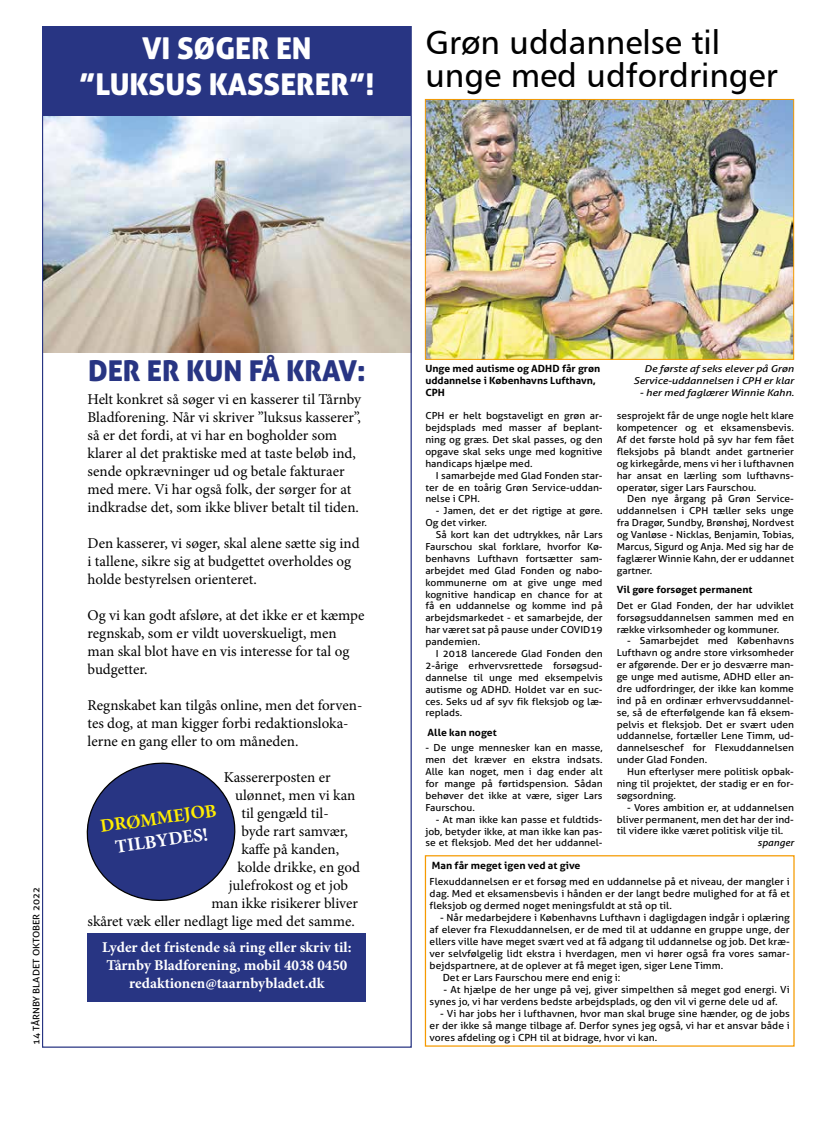
<style>
.page{position:relative;width:833px;height:1134px;background:#fff}
.page>*{position:absolute;margin:0;border:0;box-sizing:border-box;transform-origin:0 0}
.t1{font:33.25px/32.5px "Humanist 777 BT Roman B";color:#000}
.t2{font:30px/36px "Aller Display";color:#fff;text-align:center}
.t3{font:28.75px "Aller Display";color:#283583}
.t4{font:700 18.75px "Minion Pro";color:#ffed00}
.t5{font:700 18.75px "Minion Pro";color:#fff}
.t6{font:15px/18px "Minion Pro";color:#000}
.t7{font:700 15px/18px "Minion Pro";color:#fff;text-align:center}
.t8{font:700 10px "Aller";color:#000;scale:1.06 1}
.t9{font:700 9.88px/11.9px "Aller";color:#000;scale:1.06 1}
.t10{font:9.75px/12px "Aller";color:#000;text-align:justify;scale:1.06 1}
.t11{font:9.62px/11.9px "Aller";color:#000;text-align:justify;scale:1.06 1}
.t12{font:italic 9.62px "Aller";color:#000;scale:1.06 1}
.t13{font:italic 9.5px/12px "Aller";letter-spacing:-.01em;color:#000;text-align:right;scale:1.18 1}
.t14{font:9px "Aller";color:#000;scale:1.11 1}
</style>
<div class="page">
<div style="left:43px;top:27px;width:368px;height:89px;background:#283583"></div>
<img style="left:45px;top:116px;width:364px;height:237px">
<svg style="left:86px;top:762px;width:150px;height:139px"></svg>
<div style="left:88px;top:934px;width:278px;height:68px;background:#283583"></div>
<img style="left:427px;top:101px;width:365px;height:257px">
<div style="left:425px;top:99px;width:369px;height:261px;border:1px solid #f59a00"></div>
<div style="left:425px;top:855px;width:369px;height:192px;border:1px solid #f59a00"></div>
<h2 class="t2" style="left:79px;top:30px;width:297px">VI SØGER EN ”LUKSUS KASSERER”!</h2>
<h1 class="t1" style="left:425px;top:26px;width:354px">Grøn uddannelse til unge med udfordringer</h1>
<p class="t14" style="left:31px;top:1045px;width:144px;rotate:-90deg">14 TÅRNBY BLADET OKTOBER 2022</p>
<h3 class="t3" style="left:88px;top:352px;width:279px">DER ER KUN FÅ KRAV:</h3>
<p class="t6" style="left:88px;top:390px;width:275px">Helt konkret så søger vi en kasserer til Tårnby Bladforening. Når vi skriver ”luksus kasserer”, så er det fordi, at vi har en bogholder som klarer al det praktiske med at taste beløb ind, sende opkrævninger ud og betale fakturaer med mere. Vi har også folk, der sørger for at indkradse det, som ikke bliver betalt til tiden.</p>
<h3 class="t6" style="left:88px;top:534px;width:274px">Den kasserer, vi søger, skal alene sætte sig ind i tallene, sikre sig at budgettet overholdes og holde bestyrelsen orienteret.</h3>
<h3 class="t6" style="left:88px;top:606px;width:278px">Og vi kan godt afsløre, at det ikke er et kæmpe regnskab, som er vildt uoverskueligt, men man skal blot have en vis interesse for tal og budgetter.</h3>
<h3 class="t6" style="left:88px;top:696px;width:276px">Regnskabet kan tilgås online, men det forven&shy;tes dog, at man kigger forbi redaktionsloka&shy;lerne en gang eller to om måneden.</h3>
<h3 class="t6" style="left:224px;top:768px;width:108px">Kassererposten er</h3>
<h3 class="t6" style="left:235px;top:786px;width:122px">ulønnet, men vi kan</h3>
<h3 class="t6" style="left:241px;top:804px;width:89px">til gengæld til-</h3>
<h3 class="t6" style="left:241px;top:822px;width:108px">byde rart samvær,</h3>
<h3 class="t6" style="left:241px;top:840px;width:99px">kaffe på kanden,</h3>
<h3 class="t6" style="left:238px;top:858px;width:124px">kolde drikke, en god</h3>
<h3 class="t6" style="left:229px;top:876px;width:121px">julefrokost og et job</h3>
<h3 class="t6" style="left:211px;top:894px;width:148px">man ikke risikerer bliver</h3>
<h3 class="t6" style="left:88px;top:912px;width:269px">skåret væk eller nedlagt lige med det samme.</h3>
<h3 class="t4" style="left:99px;top:813px;width:119px;rotate:-8deg">DRØMMEJOB</h3>
<h3 class="t5" style="left:113px;top:834px;width:95px;rotate:-8deg">TILBYDES!</h3>
<h3 class="t7" style="left:102px;top:938px;width:251px">Lyder det fristende så ring eller skriv til:<br>Tårnby Bladforening, mobil 4038 0450 redaktionen@taarnbybladet.dk</h3>
<p class="t9" style="left:425px;top:362px;width:166px">Unge med autisme og ADHD får grøn uddannelse i Københavns Lufthavn,<br>CPH</p>
<p class="t11" style="left:425px;top:410px;width:169px">CPH er helt bogstaveligt en grøn ar&shy;bejdsplads med masser af beplant&shy;ning og græs. Det skal passes, og den opgave skal seks unge med kognitive handicaps hjælpe med.</p>
<p class="t11" style="left:425px;top:469px;width:169px;text-indent:11px">I samarbejde med Glad Fonden star&shy;ter de en toårig Grøn Service-uddan&shy;nelse i CPH.</p>
<p class="t11" style="left:425px;top:505px;width:169px;text-indent:11px">- Jamen, det er det rigtige at gøre.<br>Og det virker.</p>
<p class="t11" style="left:425px;top:529px;width:169px;text-indent:11px">Så kort kan det udtrykkes, når Lars Faurschou skal forklare, hvorfor Kø&shy;benhavns Lufthavn fortsætter sam&shy;arbejdet med Glad Fonden og nabo&shy;kommunerne om at give unge med kognitive handicap en chance for at få en uddannelse og komme ind på arbejdsmarkedet - et samarbejde, der har været sat på pause under COVID19 pandemien.</p>
<p class="t11" style="left:425px;top:648px;width:169px;text-indent:11px">I 2018 lancerede Glad Fonden den 2-årige erhvervsrettede forsøgsud&shy;dannelse til unge med eksempelvis autisme og ADHD. Holdet var en suc&shy;ces. Seks ud af syv fik fleksjob og læ&shy;replads.</p>
<p class="t9" style="left:428px;top:726px;width:67px">Alle kan noget</p>
<p class="t11" style="left:425px;top:742px;width:169px">- De unge mennesker kan en masse, men det kræver en ekstra indsats.<br>Alle kan noget, men i dag ender alt for mange på førtidspension. Sådan behøver det ikke at være, siger Lars Faurschou.</p>
<p class="t11" style="left:425px;top:813px;width:169px;text-indent:10px">- At man ikke kan passe et fuldtids&shy;job, betyder ikke, at man ikke kan pas&shy;se et fleksjob. Med det her uddannel-</p>
<p class="t13" style="left:633px;top:363px;width:137px">De første af seks elever på Grøn<br>Service-uddannelsen i CPH er klar</p>
<p class="t13" style="left:639px;top:387px;width:132px">- her med faglærer Winnie Kahn.</p>
<p class="t11" style="left:616px;top:410px;width:169px">sesprojekt får de unge nogle helt klare kompetencer og et eksamensbevis.<br>Af det første hold på syv har fem fået fleksjobs på blandt andet gartnerier og kirkegårde, mens vi her i lufthavnen har ansat en lærling som lufthavns&shy;operatør, siger Lars Faurschou.</p>
<p class="t11" style="left:616px;top:493px;width:169px;text-indent:11px">Den nye årgang på Grøn Service&shy;uddannelsen i CPH tæller seks unge fra Dragør, Sundby, Brønshøj, Nordvest og Vanløse - Nicklas, Benjamin, Tobias, Marcus, Sigurd og Anja. Med sig har de faglærer Winnie Kahn, der er uddannet gartner.</p>
<p class="t9" style="left:616px;top:583px;width:130px">Vil gøre forsøget permanent</p>
<p class="t11" style="left:616px;top:599px;width:169px">Det er Glad Fonden, der har udviklet forsøgsuddannelsen sammen med en række virksomheder og kommuner.</p>
<p class="t11" style="left:616px;top:635px;width:169px;text-indent:11px">- Samarbejdet med Københavns Lufthavn og andre store virksomheder er afgørende. Der er jo desværre man&shy;ge unge med autisme, ADHD eller an&shy;dre udfordringer, der ikke kan komme ind på en ordinær erhvervsuddannel&shy;se, så de efterfølgende kan få eksem&shy;pelvis et fleksjob. Det er svært uden uddannelse, fortæller Lene Timm, ud&shy;dannelseschef for Flexuddannelsen under Glad Fonden.</p>
<p class="t11" style="left:616px;top:766px;width:169px;text-indent:11px">Hun efterlyser mere politisk opbak&shy;ning til projektet, der stadig er en for&shy;søgsordning.</p>
<p class="t11" style="left:616px;top:801px;width:169px;text-indent:11px">- Vores ambition er, at uddannelsen bliver permanent, men det har der ind&shy;til videre ikke været politisk vilje til.</p>
<p class="t12" style="left:757px;top:837px;width:36px">spanger</p>
<p class="t8" style="left:432px;top:859px;width:142px">Man får meget igen ved at give</p>
<p class="t10" style="left:429px;top:875px;width:341px">Flexuddannelsen er et forsøg med en uddannelse på et niveau, der mangler i dag. Med et eksamensbevis i hånden er der langt bedre mulighed for at få et fleksjob og dermed noget meningsfuldt at stå op til.</p>
<p class="t10" style="left:440px;top:911px;width:331px">- Når medarbejdere i Københavns Lufthavn i dagligdagen indgår i oplæring</p>
<p class="t10" style="left:429px;top:923px;width:341px">af elever fra Flexuddannelsen, er de med til at uddanne en gruppe unge, der</p>
<p class="t10" style="left:429px;top:935px;width:341px">ellers ville have meget svært ved at få adgang til uddannelse og job. Det kræ-</p>
<p class="t10" style="left:429px;top:947px;width:341px">ver selvfølgelig lidt ekstra i hverdagen, men vi hører også fra vores samar-</p>
<p class="t10" style="left:429px;top:959px;width:278px">bejdspartnere, at de oplever at få meget igen, siger Lene Timm.</p>
<p class="t10" style="left:443px;top:971px;width:169px">Det er Lars Faurschou mere end enig i:</p>
<p class="t10" style="left:429px;top:983px;width:341px;text-indent:14px">- At hjælpe de her unge på vej, giver simpelthen så meget god energi. Vi synes jo, vi har verdens bedste arbejdsplads, og den vil vi gerne dele ud af.</p>
<p class="t10" style="left:429px;top:1007px;width:341px;text-indent:11px">- Vi har jobs her i lufthavnen, hvor man skal bruge sine hænder, og de jobs er der ikke så mange tilbage af. Derfor synes jeg også, vi har et ansvar både i vores afdeling og i CPH til at bidrage, hvor vi kan.</p>
</div>
